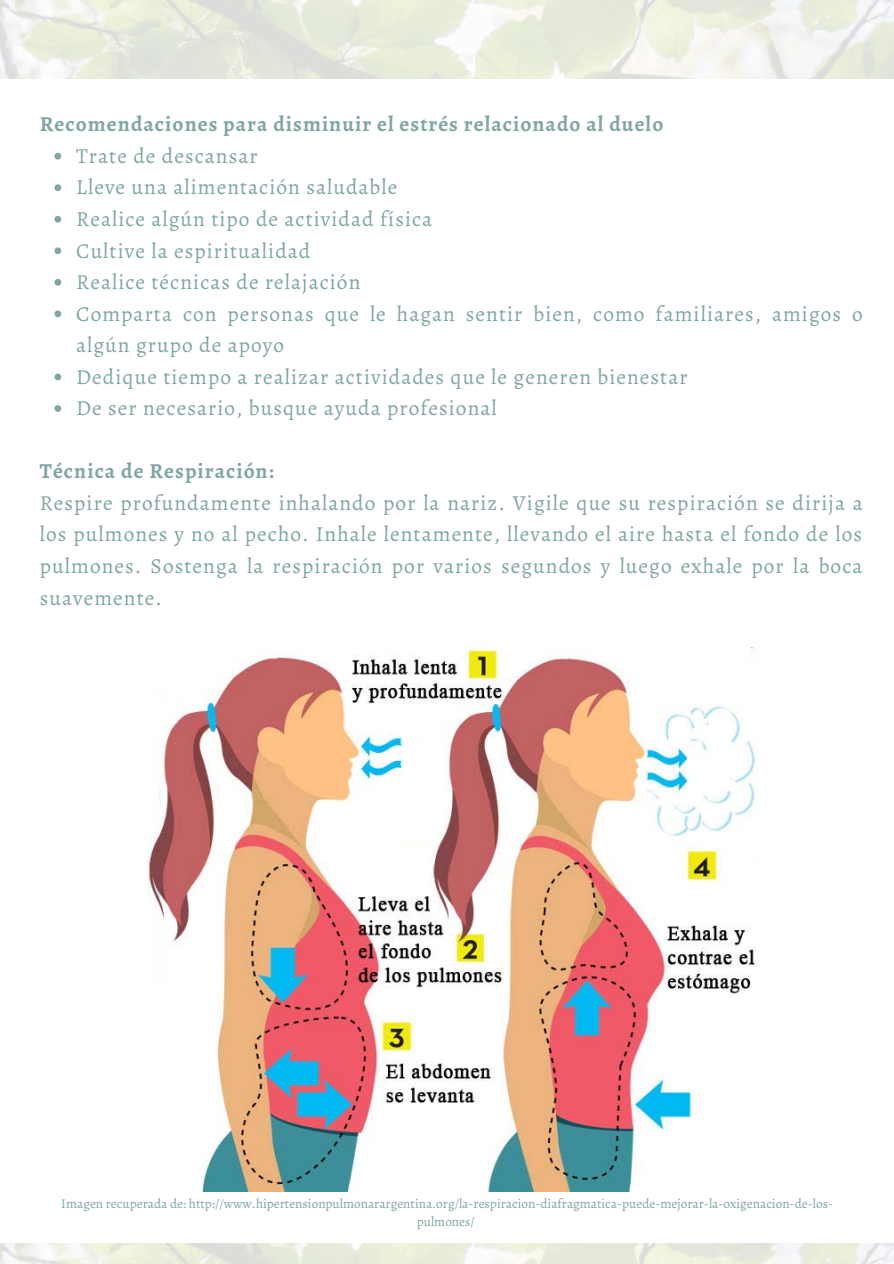
<style>
.page{position:relative;width:894px;height:1264px;background:#fff}
.page>*{position:absolute;margin:0;border:0;box-sizing:border-box;transform-origin:0 0}
.t1{font:21.45px/31.5px "Alegreya";letter-spacing:.05em;color:#80a6a3}
.t2{font:700 21.45px "Alegreya";letter-spacing:.05em;color:#80a6a3}
.t3{font:13.35px/17.7px "Alegreya";color:#80a6a3;text-align:center}
</style>
<div class="page">
<svg style="left:54px;top:153px;width:7px;height:6px"></svg>
<svg style="left:54px;top:184px;width:7px;height:7px"></svg>
<svg style="left:54px;top:216px;width:7px;height:7px"></svg>
<svg style="left:54px;top:247px;width:7px;height:7px"></svg>
<svg style="left:54px;top:279px;width:7px;height:7px"></svg>
<svg style="left:54px;top:310px;width:7px;height:7px"></svg>
<svg style="left:54px;top:373px;width:7px;height:7px"></svg>
<svg style="left:54px;top:405px;width:7px;height:7px"></svg>
<img style="left:146px;top:647px;width:610px;height:544px">
<img style="left:0;top:0;width:893px;height:79px">
<img style="left:0;top:1243px;width:893px;height:20px">
<p class="t2" style="left:40px;top:110px;width:625px">Recomendaciones para disminuir el estrés relacionado al duelo</p>
<p class="t1" style="left:76px;top:140px;width:183px">Trate de descansar</p>
<p class="t1" style="left:76px;top:171px;width:322px">Lleve una alimentación saludable</p>
<p class="t1" style="left:76px;top:203px;width:357px">Realice algún tipo de actividad física</p>
<p class="t1" style="left:76px;top:234px;width:236px">Cultive la espiritualidad</p>
<p class="t1" style="left:76px;top:266px;width:285px">Realice técnicas de relajación</p>
<p class="t1" style="left:76px;top:298px;width:787px">Comparta con personas que le hagan sentir bien, como familiares, amigos o algún grupo de apoyo</p>
<p class="t1" style="left:76px;top:361px;width:612px">Dedique tiempo a realizar actividades que le generen bienestar</p>
<p class="t1" style="left:76px;top:392px;width:422px">De ser necesario, busque ayuda profesional</p>
<p class="t2" style="left:40px;top:456px;width:235px">Técnica de Respiración:</p>
<p class="t1" style="left:40px;top:487px;width:824px;text-align:justify">Respire profundamente inhalando por la nariz. Vigile que su respiración se dirija a los pulmones y no al pecho. Inhale lentamente, llevando el aire hasta el fondo de los pulmones. Sostenga la respiración por varios segundos y luego exhale por la boca suavemente.</p>
<p class="t3" style="left:61px;top:1194px;width:773px">Imagen recuperada de: http://www.hipertensionpulmonarargentina.org/la-respiracion-diafragmatica-puede-mejorar-la-oxigenacion-de-los&shy;pulmones/</p>
</div>
